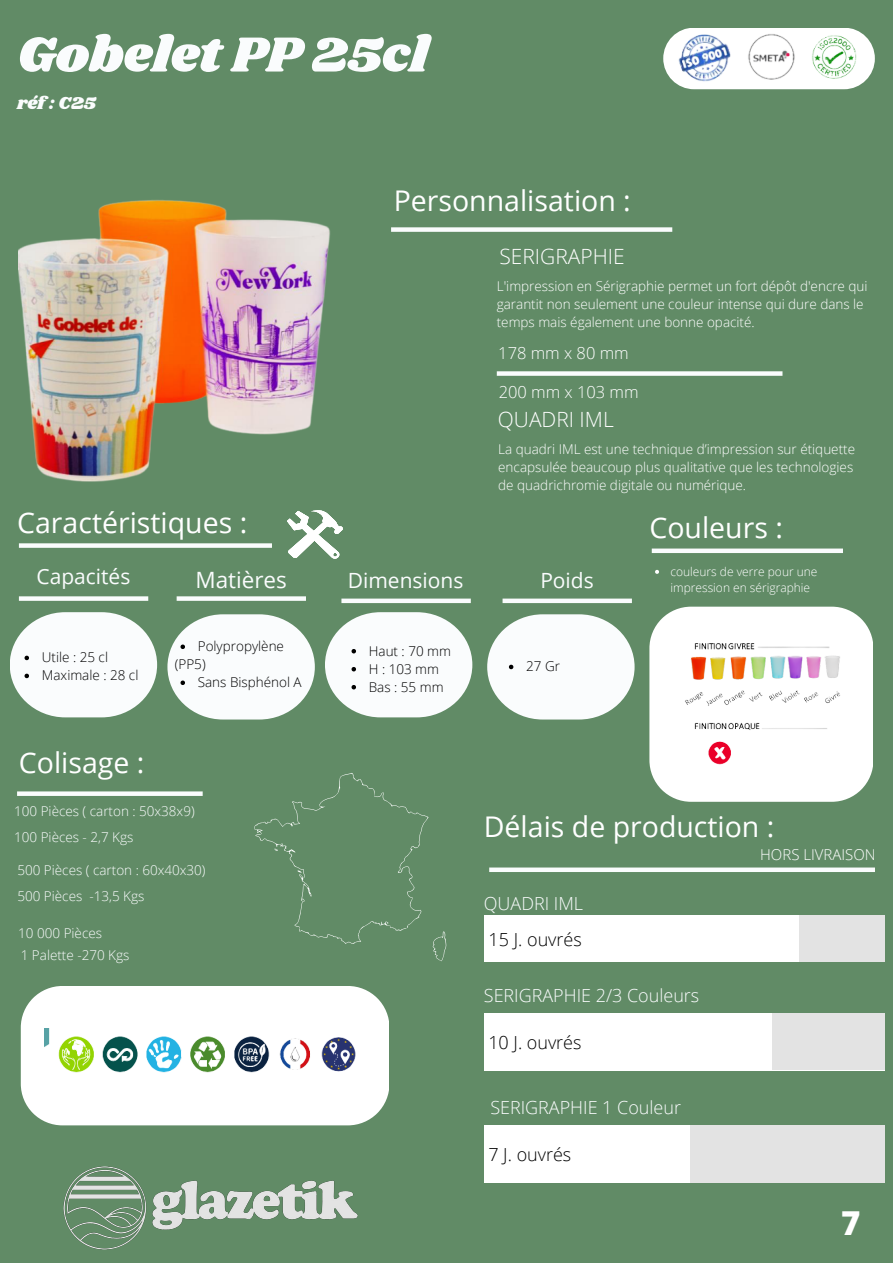
<style>
.page{position:relative;width:893px;height:1264px;background:#fff}
.page>*{position:absolute;margin:0;border:0;box-sizing:border-box;transform-origin:0 0}
.t1{font:51px "Shrikhand";color:#fafcfd}
.t2{font:800 33px "Open Sans";color:#fff}
.t3{font:28.5px "Open Sans";color:#fff}
.t4{font:22.5px "Open Sans";color:#fafcfd}
.t5{font:21px "Open Sans";color:#fafcfd}
.t6{font:300 21px "Open Sans";color:#fff}
.t7{font:300 18px "Open Sans";color:#fafcfd}
.t8{font:300 18px "Open Sans";color:#000}
.t9{font:18px "Shrikhand";color:#fafcfd}
.t10{font:300 16.5px "Open Sans";color:#fff}
.t11{font:300 15px "Open Sans";color:#fff}
.t12{font:300 13.5px/18px "Open Sans";color:#fff}
.t13{font:300 13.5px "Open Sans";color:#fafcfd}
.t14{font:300 13.5px "Open Sans";color:#000}
.t15{font:300 12px/16px "Open Sans";color:#fff}
</style>
<div class="page">
<div style="left:0;top:0;width:892px;height:1262px;background:#618b66"></div>
<svg style="left:649px;top:606px;width:224px;height:195px;background:#f0f4f1"></svg>
<div style="left:391px;top:227px;width:281px;height:5px;background:#fafcfd"></div>
<div style="left:496px;top:371px;width:286px;height:5px;background:#fafcfd"></div>
<div style="left:651px;top:548px;width:191px;height:5px;background:#fafcfd"></div>
<div style="left:19px;top:596px;width:129px;height:5px;background:#fafcfd"></div>
<svg style="left:10px;top:612px;width:147px;height:105px"></svg>
<svg style="left:287px;top:511px;width:56px;height:48px"></svg>
<div style="left:177px;top:596px;width:129px;height:5px;background:#fafcfd"></div>
<div style="left:341px;top:598px;width:130px;height:5px;background:#fafcfd"></div>
<svg style="left:325px;top:612px;width:147px;height:105px"></svg>
<div style="left:502px;top:598px;width:130px;height:5px;background:#fafcfd"></div>
<div style="left:19px;top:543px;width:253px;height:5px;background:#fafcfd"></div>
<div style="left:489px;top:867px;width:385px;height:5px;background:#fafcfd"></div>
<div style="left:484px;top:915px;width:392px;height:46px;background:#fff"></div>
<div style="left:798px;top:915px;width:86px;height:46px;background:#e3e3e3"></div>
<div style="left:484px;top:1012px;width:400px;height:58px;background:#fff"></div>
<div style="left:484px;top:1125px;width:400px;height:57px;background:#fff"></div>
<div style="left:689px;top:1125px;width:195px;height:57px;background:#e3e3e3"></div>
<div style="left:771px;top:1012px;width:113px;height:57px;background:#e3e3e3"></div>
<div style="left:17px;top:791px;width:186px;height:5px;background:#fafcfd"></div>
<svg style="left:254px;top:773px;width:192px;height:188px"></svg>
<div style="left:663px;top:28px;width:211px;height:61px;background:#fff;border-radius:31px"></div>
<img style="left:663px;top:28px;width:74px;height:62px">
<img style="left:737px;top:34px;width:43px;height:56px">
<img style="left:780px;top:31px;width:86px;height:59px">
<div style="left:21px;top:986px;width:368px;height:139px;background:#fff"></div>
<img style="left:18px;top:200px;width:312px;height:311px">
<img style="left:44px;top:1028px;width:316px;height:54px">
<img style="left:669px;top:640px;width:199px;height:128px">
<svg style="left:655px;top:570px;width:4px;height:4px"></svg>
<svg style="left:487px;top:614px;width:147px;height:105px"></svg>
<img style="left:64px;top:1166px;width:293px;height:83px">
<svg style="left:167px;top:614px;width:148px;height:105px"></svg>
<p class="t1" style="left:17px;top:19px;width:412px">Gobelet PP 25cl</p>
<p class="t9" style="left:17px;top:90px;width:80px">réf : C25</p>
<p class="t3" style="left:393px;top:181px;width:239px">Personnalisation :</p>
<p class="t6" style="left:499px;top:242px;width:127px">SERIGRAPHIE</p>
<p class="t12" style="left:496px;top:277px;width:372px">L'impression en Sérigraphie permet un fort dépôt d'encre qui garantit non seulement une couleur intense qui dure dans le temps mais également une bonne opacité.</p>
<p class="t10" style="left:498px;top:342px;width:132px">178 mm x 80 mm</p>
<p class="t10" style="left:498px;top:380px;width:141px">200 mm x 103 mm</p>
<p class="t6" style="left:498px;top:405px;width:117px">QUADRI IML</p>
<p class="t3" style="left:17px;top:502px;width:231px">Caractéristiques :</p>
<p class="t12" style="left:498px;top:440px;width:358px">La quadri IML est une technique d’impression sur étiquette encapsulée beaucoup plus qualitative que les technologies de quadrichromie digitale ou numérique.</p>
<p class="t3" style="left:649px;top:508px;width:135px">Couleurs :</p>
<p class="t5" style="left:36px;top:561px;width:95px">Capacités</p>
<p class="t4" style="left:195px;top:564px;width:93px">Matières</p>
<p class="t5" style="left:348px;top:566px;width:117px">Dimensions</p>
<p class="t5" style="left:540px;top:566px;width:55px">Poids</p>
<p class="t14" style="left:42px;top:648px;width:68px">Utile : 25 cl</p>
<p class="t14" style="left:42px;top:666px;width:98px">Maximale : 28 cl</p>
<p class="t3" style="left:19px;top:742px;width:127px">Colisage :</p>
<p class="t14" style="left:198px;top:637px;width:88px">Polypropylène</p>
<p class="t14" style="left:198px;top:673px;width:105px">Sans Bisphénol A</p>
<p class="t14" style="left:175px;top:655px;width:32px">(PP5)</p>
<p class="t14" style="left:369px;top:641px;width:84px">Haut : 70 mm</p>
<p class="t14" style="left:369px;top:659px;width:72px">H : 103 mm</p>
<p class="t14" style="left:369px;top:677px;width:76px">Bas : 55 mm</p>
<p class="t14" style="left:526px;top:657px;width:35px">27 Gr</p>
<p class="t15" style="left:670px;top:563px;width:149px">couleurs de verre pour une impression en sérigraphie</p>
<p class="t13" style="left:14px;top:801px;width:182px">100 Pièces ( carton : 50x38x9)</p>
<p class="t13" style="left:14px;top:827px;width:121px">100 Pièces - 2,7 Kgs</p>
<p class="t13" style="left:17px;top:860px;width:190px">500 Pièces ( carton : 60x40x30)</p>
<p class="t13" style="left:17px;top:886px;width:128px">500 Pièces -13,5 Kgs</p>
<p class="t13" style="left:18px;top:923px;width:85px">10 000 Pièces</p>
<p class="t13" style="left:21px;top:945px;width:110px">1 Palette -270 Kgs</p>
<p class="t3" style="left:484px;top:806px;width:292px">Délais de production :</p>
<p class="t7" style="left:484px;top:890px;width:101px">QUADRI IML</p>
<p class="t8" style="left:488px;top:926px;width:95px">15 J. ouvrés</p>
<p class="t7" style="left:484px;top:982px;width:217px">SERIGRAPHIE 2/3 Couleurs</p>
<p class="t8" style="left:488px;top:1029px;width:95px">10 J. ouvrés</p>
<p class="t7" style="left:490px;top:1094px;width:192px">SERIGRAPHIE 1 Couleur</p>
<p class="t8" style="left:488px;top:1141px;width:84px">7 J. ouvrés</p>
<p class="t11" style="left:760px;top:844px;width:117px">HORS LIVRAISON</p>
<p class="t2" style="left:841px;top:1199px;width:21px">7</p>
</div>
